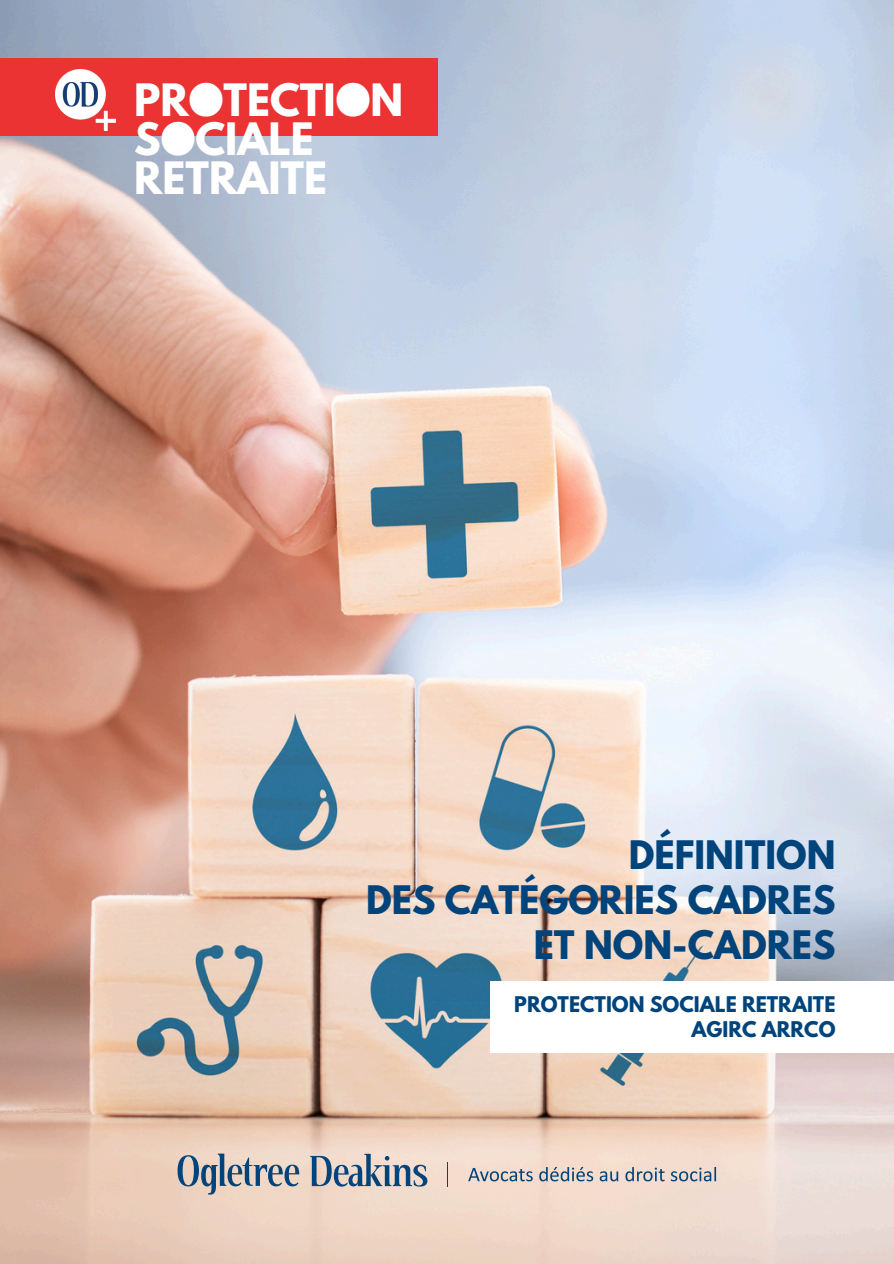
<style>
.page{position:relative;width:894px;height:1264px;background:#fff}
.page>*{position:absolute;margin:0;border:0;box-sizing:border-box;transform-origin:0 0}
.t1{font:700 39.6px/38.8px "League Spartan";color:#fff}
.t2{font:700 34.8px/44.8px "League Spartan";color:#00447b;text-align:right}
.t3{font:700 19.2px "League Spartan";color:#00447b}
</style>
<div class="page">
<img style="left:0;top:0;width:893px;height:1263px">
<svg style="left:447px;top:1161px;width:1px;height:25px"></svg>
<svg style="left:177px;top:1153px;width:122px;height:41px;background:#afafb0"></svg>
<svg style="left:310px;top:1153px;width:117px;height:33px;background:#a2a9b1"></svg>
<svg style="left:468px;top:1167px;width:64px;height:14px"></svg>
<svg style="left:539px;top:1166px;width:54px;height:15px"></svg>
<svg style="left:599px;top:1171px;width:19px;height:10px"></svg>
<svg style="left:625px;top:1166px;width:39px;height:15px"></svg>
<svg style="left:670px;top:1166px;width:45px;height:15px"></svg>
<div style="left:0;top:58px;width:437px;height:78px;background:#eb3333"></div>
<div style="left:192px;top:88px;width:27px;height:27px;background:#fff;border-radius:50%"></div>
<div style="left:340px;top:88px;width:27px;height:27px;background:#fff;border-radius:50%"></div>
<div style="left:165px;top:128px;width:27px;height:27px;background:#fff;border-radius:50%"></div>
<img style="left:56px;top:69px;width:59px;height:62px">
<div style="left:490px;top:981px;width:403px;height:72px;background:#fff"></div>
<p class="t1" style="left:134px;top:86px;width:270px">PROTECTION<br>SOCIALE</p>
<h1 class="t1" style="left:134px;top:164px;width:194px">RETRAITE</h1>
<p class="t2" style="left:366px;top:836px;width:470px">DÉFINITION<br>DES CATÉGORIES CADRES<br>ET NON-CADRES</p>
<h2 class="t3" style="left:514px;top:994px;width:322px">PROTECTION SOCIALE RETRAITE</h2>
<p class="t3" style="left:691px;top:1019px;width:145px">AGIRC ARRCO</p>
</div>
